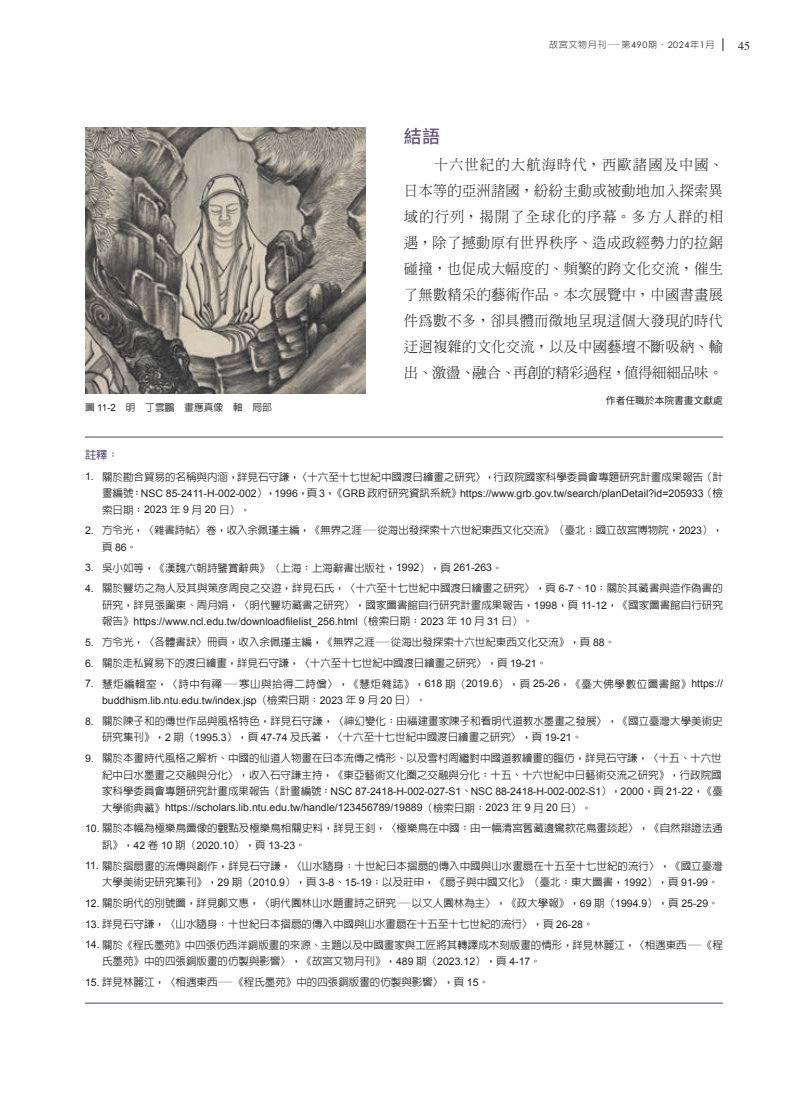
<style>
.page{position:relative;width:808px;height:1106px;background:#fff}
.page>*{position:absolute;margin:0;border:0;box-sizing:border-box;transform-origin:0 0}
.t1{font:500 18px "Noto Sans CJ Ktc";color:#65547b}
.t2{font:300 14.25px/26px "AR Ming B5";letter-spacing:.02em;color:#231f20;text-align:justify}
.t3{font:12px "Times";color:#231f20}
.t4{font:700 11.25px "AR Hei B5";color:#65547b}
.t5{font:500 10.5px/16.5px "AR Hei B5";color:#231f20}
.t6{font:10.5px/16.5px "Arial";color:#231f20}
.t7{font:500 10.5px "AR Hei B5";letter-spacing:.05em;color:#231f20}
.t8{font:500 9.75px "AR Hei B5";color:#231f20}
.t9{font:9.75px "Noto Sans CJ Ktc";color:#231f20}
.t10{font:300 9px "AR Hei B5";letter-spacing:.075em;color:#231f20}
.s1{font-family:"Arial";font-weight:400}
.s2{font-family:"Century Gothic";font-weight:400}
.s3{font-family:"Adobe Song Std"}
.s4{font-family:"AR Hei B5";font-weight:500}
.s5{font-family:"Source Han Sans TC";font-weight:400}
</style>
<div class="page">
<svg style="left:723px;top:38px;width:1px;height:13px"></svg>
<hr style="left:85px;top:436px;width:638px;height:1px;background:#65547b">
<hr style="left:85px;top:1002px;width:638px;height:1px;background:#65547b">
<img style="left:85px;top:128px;width:281px;height:265px">
<p class="t8" style="left:85px;top:402px;width:188px">圖 <span class="s1">11-2</span> 明　丁雲鵬　畫應真像 軸　局部</p>
<p class="t10" style="left:549px;top:40px;width:167px">故宮文物月刊—第<span class="s2">490</span>期<span class="s3">・</span><span class="s2">2024</span>年<span class="s2">1</span>月</p>
<p class="t3" style="left:738px;top:34px;width:13px">45</p>
<h1 class="t1" style="left:404px;top:127px;width:37px">結語</h1>
<h2 class="t2" style="left:404px;top:152px;width:320px">　　十六世紀的大航海時代，西歐諸國及中國、日本等的亞洲諸國，紛紛主動或被動地加入探索異域的行列，揭開了全球化的序幕。多方人群的相遇，除了撼動原有世界秩序、造成政經勢力的拉鋸碰撞，也促成大幅度的、頻繁的跨文化交流，催生了無數精采的藝術作品。本次展覽中，中國書畫展件為數不多，卻具體而微地呈現這個大發現的時代迂迴複雜的文化交流，以及中國藝壇不斷吸納、輸出、激盪、融合、再創的精彩過程，值得細細品味。</h2>
<p class="t9" style="left:606px;top:395px;width:118px">作者任職於本院書畫文獻處</p>
<p class="t4" style="left:85px;top:449px;width:35px">註釋：</p>
<p class="t5" style="left:85px;top:468px;width:639px"><span class="s1">1.</span> 關於勘合貿易的名稱與內涵，詳見石守謙，〈十六至十七世紀中國渡日繪畫之研究〉，行政院國家科學委員會專題研究計畫成果報告（計</p>
<p class="t6" style="left:102px;top:485px;width:622px"><span class="s4">畫編號：</span>NSC 85-2411-H-002-002<span class="s4">），</span>1996<span class="s4">，頁</span> 3<span class="s4">，《</span>GRB <span class="s4">政府研究資訊系統》</span>https://www.grb.gov.tw/search/planDetail?id=205933<span class="s4">（檢</span></p>
<p class="t5" style="left:102px;top:501px;width:150px">索日期：<span class="s1">2023</span> 年 <span class="s1">9</span> 月 <span class="s1">20</span> 日）。</p>
<p class="t5" style="left:102px;top:522px;width:622px;text-indent:-17px"><span class="s1">2.</span> 方令光，〈雜書詩帖〉卷，收入余佩瑾主編，《無界之涯—從海出發探索十六世紀東西文化交流》（臺北：國立故宮博物院，<span class="s1">2023</span>），頁 <span class="s1">86</span>。</p>
<p class="t5" style="left:85px;top:559px;width:419px"><span class="s1">3.</span> 吳小如等，《漢魏六朝詩鑒賞辭典》（上海：上海辭書出版社，<span class="s1">1992</span>），頁 <span class="s1">261-263</span>。</p>
<p class="t5" style="left:85px;top:580px;width:639px;text-align:right"><span class="s1">4.</span> 關於豐坊之為人及其與策<span class="s5">彦</span>周良之交遊，詳見石氏，〈十六至十七世紀中國渡日繪畫之研究〉，頁 <span class="s1">6-7</span>、<span class="s1">10</span>；關於其藏書與造作偽書的研究，詳見張圍東、周月娟，〈明代豐坊藏書之研究〉，國家圖書館自行研究計畫成果報告，<span class="s1">1998</span>，頁 <span class="s1">11-12</span>，《國家圖書館自行研究</p>
<p class="t6" style="left:102px;top:613px;width:432px"><span class="s4">報告》</span>https://www.ncl.edu.tw/downloadfilelist_256.html<span class="s4">（檢索日期：</span>2023 <span class="s4">年</span> 10 <span class="s4">月</span> 31 <span class="s4">日）。</span></p>
<p class="t5" style="left:85px;top:634px;width:532px"><span class="s1">5.</span> 方令光，〈各體書訣〉冊頁，收入余佩瑾主編，《無界之涯—從海出發探索十六世紀東西文化交流》，頁 <span class="s1">88</span>。</p>
<p class="t5" style="left:85px;top:654px;width:463px"><span class="s1">6.</span> 關於走私貿易下的渡日繪畫，詳見石守謙，〈十六至十七世紀中國渡日繪畫之研究〉，頁 <span class="s1">19-21</span>。</p>
<p class="t7" style="left:85px;top:678px;width:639px"><span class="s1">7.</span> 慧炬編輯室，〈詩中有禪—寒山與拾得二詩僧〉，《慧炬雜誌》，<span class="s1">618</span> 期（<span class="s1">2019.6</span>），頁 <span class="s1">25-26</span>，《臺大佛學數位圖書館》<span class="s1">https://</span></p>
<p class="t6" style="left:102px;top:692px;width:326px">buddhism.lib.ntu.edu.tw/index.jsp<span class="s4">（檢索日期：</span>2023 <span class="s4">年</span> 9 <span class="s4">月</span> 20 <span class="s4">日）。</span></p>
<p class="t5" style="left:102px;top:712px;width:622px;text-indent:-17px"><span class="s1">8.</span> 關於陳子和的傳世作品與風格特色，詳見石守謙，〈神幻變化：由福建畫家陳子和看明代道教水墨畫之發展〉，《國立臺灣大學美術史研究集刊》，<span class="s1">2</span> 期（<span class="s1">1995.3</span>），頁 <span class="s1">47-74</span> 及氏著，〈十六至十七世紀中國渡日繪畫之研究〉，頁 <span class="s1">19-21</span>。</p>
<p class="t5" style="left:85px;top:750px;width:638px;text-align:right"><span class="s1">9.</span> 關於本畫時代風格之解析、中國的仙道人物畫在日本流傳之情形、以及雪村周繼對中國道教繪畫的臨仿，詳見石守謙，〈十五、十六世紀中日水墨畫之交融與分化〉，收入石守謙主持，《東亞藝術文化圈之交融與分化：十五、十六世紀中日藝術交流之研究》，行政院國</p>
<p class="t6" style="left:102px;top:783px;width:622px"><span class="s4">家科學委員會專題研究計畫成果報告（計畫編號：</span>NSC 87-2418-H-002-027-S1<span class="s4">、</span>NSC 88-2418-H-002-002-S1<span class="s4">），</span>2000<span class="s4">，頁</span> 21-22<span class="s4">，《臺大學術典藏》</span>https://scholars.lib.ntu.edu.tw/handle/123456789/19889<span class="s4">（檢索日期：</span>2023 <span class="s4">年</span> 9 <span class="s4">月</span> 20 <span class="s4">日）。</span></p>
<p class="t5" style="left:85px;top:820px;width:639px"><span class="s1">10.</span> 關於本幅為極樂鳥圖像的觀點及極樂鳥相關史料，詳見王釗，〈極樂鳥在中國：由一幅清宮舊藏邊鸞款花鳥畫談起〉，《自然辯證法通</p>
<p class="t6" style="left:102px;top:837px;width:205px"><span class="s4">訊》，</span>42 <span class="s4">卷</span> 10 <span class="s4">期（</span>2020.10<span class="s4">），頁</span> 13-23<span class="s4">。</span></p>
<p class="t5" style="left:102px;top:857px;width:622px;text-indent:-17px"><span class="s1">11.</span> 關於摺扇畫的流傳與創作，詳見石守謙，〈山水隨身：十世紀日本摺扇的傳入中國與山水畫扇在十五至十七世紀的流行〉，《國立臺灣大學美術史研究集刊》，<span class="s1">29</span> 期（<span class="s1">2010.9</span>），頁 <span class="s1">3-8</span>、<span class="s1">15-19</span>；以及莊申，《扇子與中國文化》（臺北：東大圖書，<span class="s1">1992</span>），頁 <span class="s1">91-99</span>。</p>
<p class="t5" style="left:85px;top:894px;width:635px"><span class="s1">12.</span> 關於明代的別號圖，詳見鄭文惠，〈明代園林山水題畫詩之研究—以文人園林為主〉，《政大學報》，<span class="s1">69</span> 期（<span class="s1">1994.9</span>），頁 <span class="s1">25-29</span>。</p>
<p class="t5" style="left:85px;top:915px;width:510px"><span class="s1">13.</span> 詳見石守謙，〈山水隨身：十世紀日本摺扇的傳入中國與山水畫扇在十五至十七世紀的流行〉，頁 <span class="s1">26-28</span>。</p>
<p class="t5" style="left:102px;top:936px;width:622px;text-indent:-17px"><span class="s1">14.</span> 關於《程氏墨苑》中四張仿西洋銅版畫的來源、主題以及中國畫家與工匠將其轉譯成木刻版畫的情形，詳見林麗江，〈相遇東西—《程氏墨苑》中的四張銅版畫的仿製與影響〉，《故宮文物月刊》，<span class="s1">489</span> 期（<span class="s1">2023.12</span>），頁 <span class="s1">4-17</span>。</p>
<p class="t5" style="left:85px;top:973px;width:406px"><span class="s1">15.</span> 詳見林麗江，〈相遇東西—《程氏墨苑》中的四張銅版畫的仿製與影響〉，頁 <span class="s1">15</span>。</p>
</div>
